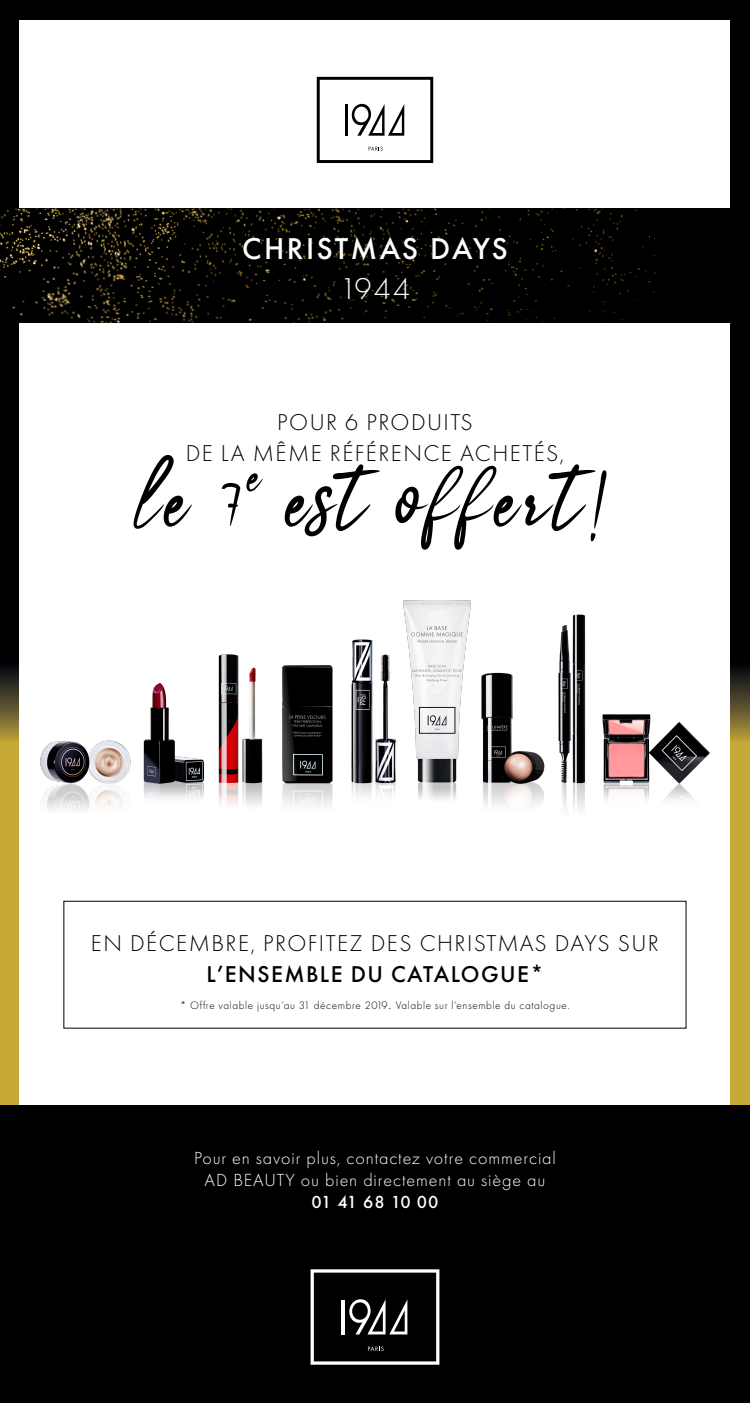
<style>
.page{position:relative;width:750px;height:1403px;background:#fff}
.page>*{position:absolute;margin:0;border:0;box-sizing:border-box;transform-origin:0 0}
.t1{font:98.12px "Christmas";letter-spacing:.05em;color:#000}
.t2{font:500 31.25px "Futura PT";letter-spacing:.08em;color:#fff}
.t3{font:300 31.25px "Futura PT";color:#fff}
.t4{font:300 23.75px "Futura PT";letter-spacing:.06em;color:#000}
.t5{font:500 23.75px "Futura PT";letter-spacing:.06em;color:#000}
.t6{font:300 18.12px "Futura PT";letter-spacing:.05em;color:#fff}
.t7{font:500 18.12px "Futura PT";letter-spacing:-.025em;color:#fff}
.t8{font:300 11.25px "Futura PT";letter-spacing:.05em;color:#000}
.s1{font-size:155px}
.s2{font-family:"Helvetica"}
</style>
<div class="page">
<img style="left:0;top:417px;width:750px;height:688px">
<div style="left:0;top:0;width:750px;height:417px;background:#000"></div>
<div style="left:20px;top:20px;width:710px;height:1382px;background:#fff"></div>
<div style="left:0;top:1105px;width:750px;height:297px;background:#000"></div>
<svg style="left:317px;top:77px;width:116px;height:86px"></svg>
<svg style="left:311px;top:1269px;width:128px;height:95px"></svg>
<div style="left:0;top:208px;width:750px;height:115px;background:#000"></div>
<img style="left:0;top:209px;width:656px;height:114px">
<img style="left:143px;top:683px;width:62px;height:115px">
<img style="left:218px;top:654px;width:45px;height:151px">
<img style="left:281px;top:665px;width:52px;height:140px">
<img style="left:351px;top:639px;width:46px;height:157px">
<img style="left:558px;top:614px;width:28px;height:195px">
<img style="left:481px;top:672px;width:64px;height:133px">
<img style="left:403px;top:600px;width:68px;height:199px">
<img style="left:602px;top:714px;width:108px;height:86px">
<img style="left:40px;top:740px;width:91px;height:69px">
<p class="t2" style="left:242px;top:230px;width:267px">CHRISTMAS DAYS</p>
<p class="t3" style="left:340px;top:271px;width:72px">1944</p>
<p class="t4" style="left:277px;top:408px;width:197px">POUR 6 PRODUITS</p>
<p class="t4" style="left:186px;top:439px;width:380px">DE LA MÊME RÉFÉRENCE ACHETÉS,</p>
<p class="t1" style="left:139px;top:429px;width:474px">le 7<sup>e</sup> est offert<span class="s1">!</span></p>
<p class="t4" style="left:91px;top:930px;width:570px">EN DÉCEMBRE, PROFITEZ DES CHRISTMAS DAYS SUR</p>
<p class="t5" style="left:207px;top:960px;width:338px">L’ENSEMBLE DU CATALOGUE*</p>
<p class="t8" style="left:180px;top:998px;width:391px">* Offre valable jusqu’au 31 décembre 2019<span class="s2">.</span> Valable sur l’ensemble du catalogue.</p>
<p class="t6" style="left:194px;top:1147px;width:363px">Pour en savoir plus, contactez votre commercial</p>
<p class="t6" style="left:205px;top:1169px;width:342px">AD BEAUTY ou bien directement au siège au</p>
<p class="t7" style="left:312px;top:1191px;width:128px">01 41 68 10 00</p>
</div>
